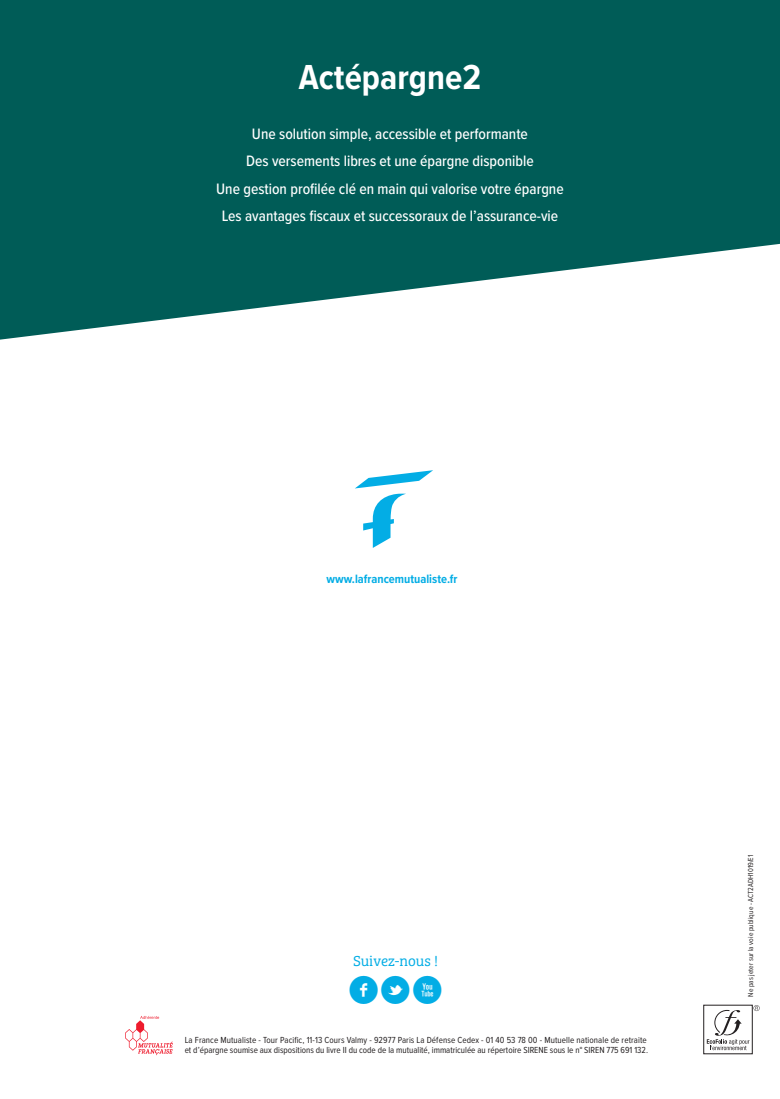
<style>
.page{position:relative;width:780px;height:1099px;background:#fff}
.page>*{position:absolute;margin:0;border:0;box-sizing:border-box;transform-origin:0 0}
.t1{font:40px "Socialico";color:#03ade5}
.t2{font:700 36px "Proxima Nova Cond";color:#fff}
.t3{font:500 15.62px/27.5px "Proxima Nova Cond";color:#fff;text-align:center}
.t4{font:15px "Bree Serif Lt";color:#03ade5}
.t5{font:700 12.5px "Proxima Nova Cond";color:#03ade5}
.t6{font:9.12px/10.6px "Proxima Nova Cond";color:#231f20}
.t7{font:7.5px "Proxima Nova Cond";color:#231f20}
</style>
<div class="page">
<svg style="left:0;top:0;width:780px;height:339px;background:#23726e"></svg>
<svg style="left:355px;top:470px;width:78px;height:78px"></svg>
<div style="left:703px;top:1004px;width:49px;height:50px;border:1px solid #231f20"></div>
<svg style="left:706px;top:1005px;width:53px;height:45px"></svg>
<svg style="left:125px;top:1016px;width:48px;height:39px"></svg>
<h2 class="t2" style="left:299px;top:50px;width:184px">Actépargne2</h2>
<h3 class="t3" style="left:216px;top:119px;width:349px">Une solution simple, accessible et performante<br>Des versements libres et une épargne disponible<br>Une gestion profilée clé en main qui valorise votre épargne Les avantages fiscaux et successoraux de l’assurance-vie</h3>
<h3 class="t5" style="left:326px;top:569px;width:132px">www.lafrancemutualiste.fr</h3>
<h3 class="t4" style="left:353px;top:950px;width:87px">Suivez-nous !</h3>
<h1 class="t1" style="left:348px;top:966px;width:97px">flx</h1>
<p class="t6" style="left:185px;top:1033px;width:465px">La France Mutualiste - Tour Pacific, 11-13 Cours Valmy - 92977 Paris La Défense Cedex - 01 40 53 78 00 - Mutuelle nationale de retraite et d’épargne soumise aux dispositions du livre II du code de la mutualité, immatriculée au répertoire SIRENE sous le n° SIREN 775 691 132.</p>
<p class="t7" style="left:745px;top:996px;width:143px;rotate:-90deg">Ne pas jeter sur la voie publique - ACT2ADH1019/E1</p>
</div>
